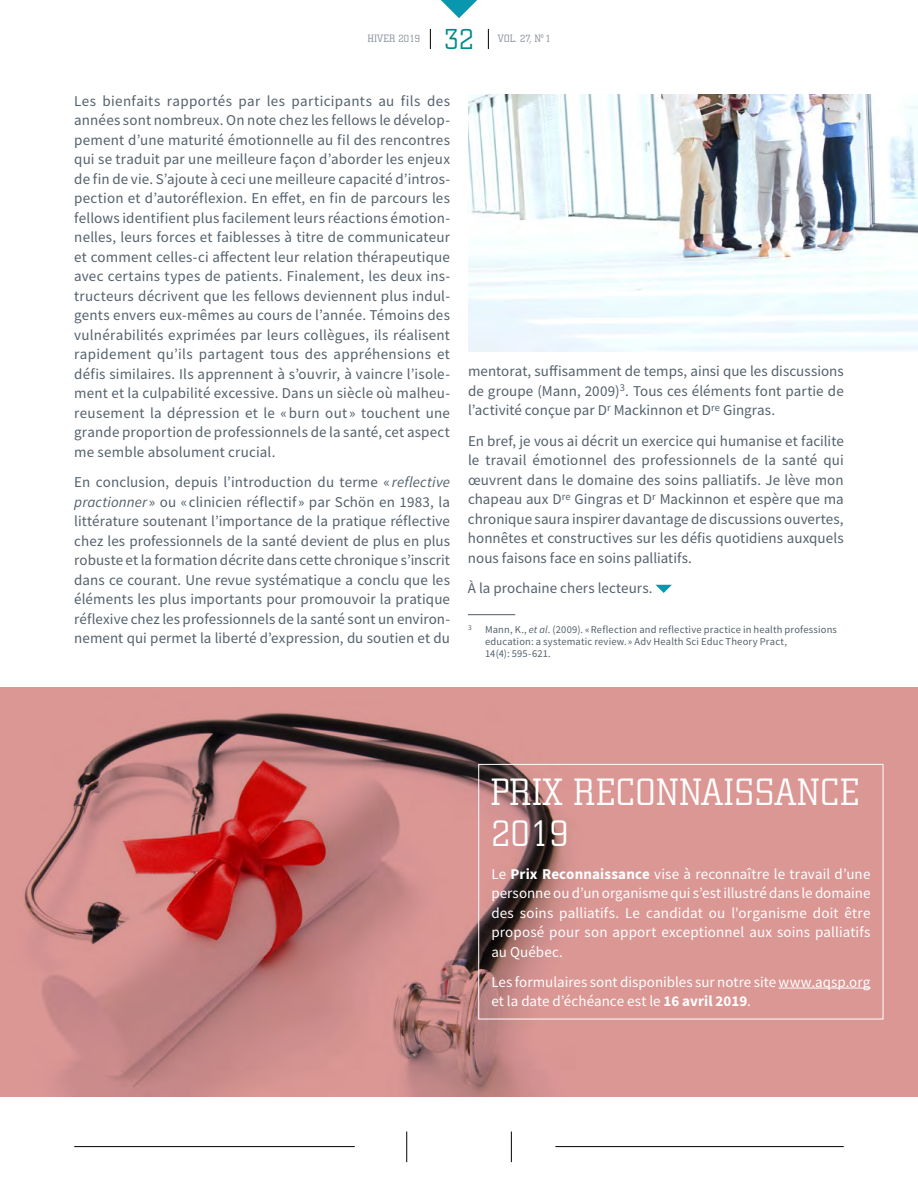
<style>
.page{position:relative;width:918px;height:1188px;background:#fff}
.page>*{position:absolute;margin:0;border:0;box-sizing:border-box;transform-origin:0 0}
.t1{font:300 37.5px/40.5px "City";letter-spacing:.04em;color:#fff}
.t2{font:300 29.4px "City";color:#008a89}
.t3{font:15px/19.5px "Source Sans Pro";letter-spacing:.005em;color:#54616c;text-align:justify}
.t4{font:15px/19.5px "Source Sans Pro";letter-spacing:.005em;color:#fff;text-align:justify}
.t5{font:10.5px/12px "Source Sans Pro";letter-spacing:.015em;color:#54616c}
.t6{font:300 10.5px "City";letter-spacing:.02em;color:#818a95}
.t7{font:300 10.5px "City";letter-spacing:.04em;color:#818a95}
.t8{font:7.35px "Source Sans Pro";color:#54616c}
.s1{font-style:italic}
.s2{font-weight:700}
</style>
<div class="page">
<svg style="left:430px;top:29px;width:1px;height:20px"></svg>
<svg style="left:488px;top:29px;width:1px;height:20px"></svg>
<svg style="left:441px;top:0;width:36px;height:18px"></svg>
<hr style="left:74px;top:1146px;width:281px;height:1px;background:#000">
<hr style="left:555px;top:1146px;width:289px;height:1px;background:#000">
<hr style="left:406px;top:1132px;width:1px;height:30px;background:#000">
<hr style="left:511px;top:1132px;width:1px;height:30px;background:#000">
<img style="left:468px;top:94px;width:450px;height:258px">
<svg style="left:0;top:687px;width:918px;height:410px;background:#c98583"></svg>
<hr style="left:779px;top:988px;width:91px;height:1px;background:#fff">
<div style="left:478px;top:764px;width:405px;height:255px;border:1px solid #fff"></div>
<svg style="left:656px;top:585px;width:16px;height:8px"></svg>
<hr style="left:468px;top:614px;width:47px;height:1px;background:#54616c">
<p class="t7" style="left:368px;top:33px;width:54px">HIVER 2019</p>
<h2 class="t2" style="left:444px;top:23px;width:31px">32</h2>
<p class="t6" style="left:498px;top:33px;width:54px">VOL. 27, Nº 1</p>
<p class="t3" style="left:74px;top:91px;width:377px">Les bienfaits rapportés par les participants au fils des années sont nombreux. On note chez les fellows le dévelop&shy;pement d’une maturité émotionnelle au fil des rencontres qui se traduit par une meilleure façon d’aborder les enjeux de fin de vie. S’ajoute à ceci une meilleure capacité d’intros&shy;pection et d’autoréflexion. En effet, en fin de parcours les fellows identifient plus facilement leurs réactions émotion&shy;nelles, leurs forces et faiblesses à titre de communicateur et comment celles-ci affectent leur relation thérapeutique avec certains types de patients. Finalement, les deux ins&shy;tructeurs décrivent que les fellows deviennent plus indul&shy;gents envers eux-mêmes au cours de l’année. Témoins des vulnérabilités exprimées par leurs collègues, ils réalisent rapidement qu’ils partagent tous des appréhensions et défis similaires. Ils apprennent à s’ouvrir, à vaincre l’isole&shy;ment et la culpabilité excessive. Dans un siècle où malheu&shy;reusement la dépression et le « burn out » touchent une grande proportion de professionnels de la santé, cet aspect me semble absolument crucial.</p>
<p class="t3" style="left:74px;top:472px;width:377px">En conclusion, depuis l’introduction du terme « <span class="s1">reflective practionner</span> » ou « clinicien réflectif » par Schön en 1983, la littérature soutenant l’importance de la pratique réflective chez les professionnels de la santé devient de plus en plus robuste et la formation décrite dans cette chronique s’inscrit dans ce courant. Une revue systématique a conclu que les éléments les plus importants pour promouvoir la pratique réflexive chez les professionnels de la santé sont un environ&shy;nement qui permet la liberté d’expression, du soutien et du</p>
<p class="t3" style="left:468px;top:362px;width:377px">mentorat, suffisamment de temps, ainsi que les discussions de groupe (Mann, 2009)<sup>3</sup>. Tous ces éléments font partie de l’activité conçue par D<sup>r</sup> Mackinnon et D<sup>re</sup> Gingras.</p>
<p class="t3" style="left:468px;top:431px;width:377px">En bref, je vous ai décrit un exercice qui humanise et facilite le travail émotionnel des professionnels de la santé qui œuvrent dans le domaine des soins palliatifs. Je lève mon chapeau aux D<sup>re</sup> Gingras et D<sup>r</sup> Mackinnon et espère que ma chronique saura inspirer davantage de discussions ouvertes, honnêtes et constructives sur les défis quotidiens auxquels nous faisons face en soins palliatifs.</p>
<p class="t3" style="left:468px;top:578px;width:186px">À la prochaine chers lecteurs.</p>
<p class="t8" style="left:468px;top:623px;width:5px">3</p>
<p class="t5" style="left:485px;top:624px;width:353px">Mann, K., <span class="s1">et al</span>. (2009). « Reflection and reflective practice in health professions education: a systematic review. » Adv Health Sci Educ Theory Pract,<br>14(4): 595-621.</p>
<h1 class="t1" style="left:491px;top:773px;width:369px">PRIX RECONNAISSANCE<br>2019</h1>
<p class="t4" style="left:491px;top:864px;width:381px">Le <span class="s2">Prix Reconnaissance</span> vise à reconnaître le travail d’une personne ou d’un organisme qui s’est illustré dans le domaine des soins palliatifs. Le candidat ou l'organisme doit être proposé pour son apport exceptionnel aux soins palliatifs au Québec.</p>
<p class="t4" style="left:491px;top:972px;width:381px">Les formulaires sont disponibles sur notre site www.aqsp.org et la date d’échéance est le <span class="s2">16 avril 2019</span>.</p>
</div>
